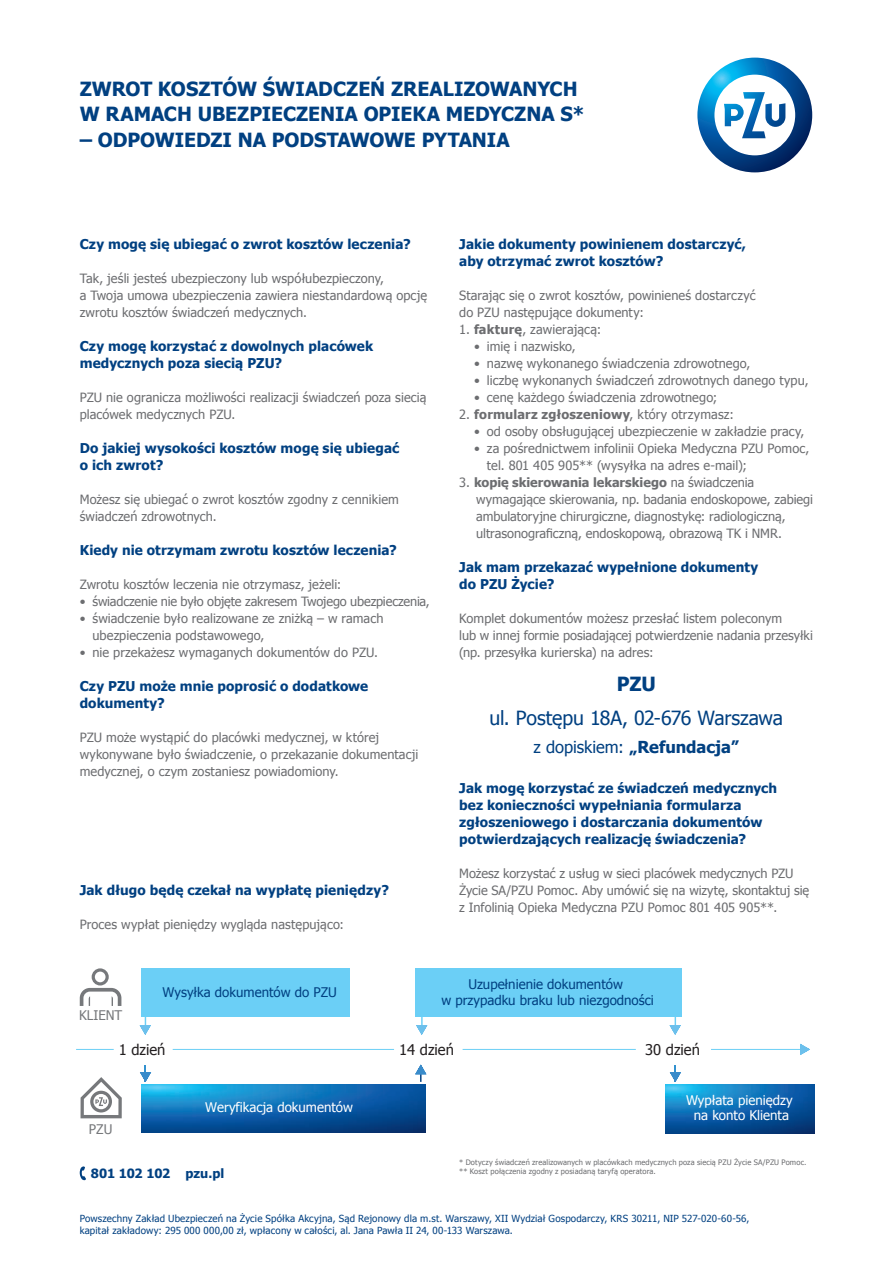
<style>
.page{position:relative;width:893px;height:1263px;background:#fff}
.page>*{position:absolute;margin:0;border:0;box-sizing:border-box;transform-origin:0 0}
.t1{font:700 19.5px/25.5px "Tahoma";letter-spacing:-.005em;color:#014081}
.t2{font:19.5px "Tahoma";letter-spacing:-.01em;color:#014081}
.t3{font:700 16.5px "Tahoma";letter-spacing:-.005em;color:#014081}
.t4{font:14.7px "Tahoma";color:#231f20}
.t5{font:700 13.5px/17px "Tahoma";letter-spacing:.01em;color:#014081}
.t6{font:13.2px/15.9px "Tahoma";color:#014081;text-align:center}
.t7{font:13.2px/15.9px "Tahoma";color:#fff;text-align:center}
.t8{font:13.2px "Tahoma";color:#76787b}
.t9{font:12.75px/17px "Tahoma";color:#6c6d70}
.t10{font:700 12.75px "Tahoma";letter-spacing:.015em;color:#6c6d70}
.t11{font:700 12.75px "Tahoma";letter-spacing:-.02em;color:#014081}
.t12{font:9.75px/12px "Tahoma";letter-spacing:.015em;color:#014081}
.t13{font:7.5px/9px "Tahoma";letter-spacing:.015em;color:#6c6d70}
.s1{font-weight:700}
.s2{font-weight:400}
</style>
<div class="page">
<svg style="left:80px;top:1166px;width:6px;height:14px"></svg>
<svg style="left:697px;top:58px;width:115px;height:114px"></svg>
<img style="left:142px;top:1084px;width:284px;height:49px">
<div style="left:142px;top:968px;width:208px;height:48px;background:#6bcff6"></div>
<div style="left:415px;top:968px;width:267px;height:48px;background:#6bcff6"></div>
<svg style="left:80px;top:968px;width:41px;height:38px"></svg>
<svg style="left:81px;top:1077px;width:41px;height:41px"></svg>
<img style="left:666px;top:1085px;width:148px;height:48px">
<hr style="left:173px;top:1049px;width:221px;height:1px;background:#6bcff6">
<hr style="left:463px;top:1049px;width:173px;height:1px;background:#6bcff6">
<hr style="left:711px;top:1049px;width:99px;height:1px;background:#6bcff6">
<hr style="left:76px;top:1049px;width:38px;height:1px;background:#6bcff6">
<svg style="left:140px;top:1015px;width:11px;height:20px"></svg>
<svg style="left:140px;top:1065px;width:11px;height:17px"></svg>
<svg style="left:669px;top:1016px;width:12px;height:19px"></svg>
<svg style="left:800px;top:1044px;width:10px;height:11px"></svg>
<svg style="left:416px;top:1016px;width:11px;height:19px"></svg>
<svg style="left:670px;top:1065px;width:11px;height:17px"></svg>
<svg style="left:415px;top:1064px;width:11px;height:18px"></svg>
<h1 class="t1" style="left:80px;top:75px;width:506px;text-indent:279px">eń zrealizowanych w ramach ubezpieczenia Opieka Medyczna S*</h1>
<h1 class="t1" style="left:80px;top:126px;width:431px">– odpowiedzi na podstawowe pytania</h1>
<h1 class="t1" style="left:80px;top:75px;width:253px">Zwrot kosztów świadcz</h1>
<p class="t5" style="left:80px;top:235px;width:332px">Czy mogę się ubiegać o zwrot kosztów leczenia?</p>
<p class="t9" style="left:80px;top:269px;width:349px">Tak, jeśli jesteś ubezpieczony lub współubezpieczony,<br>a Twoja umowa ubezpieczenia zawiera niestandardową opcję zwrotu kosztów świadczeń medycznych.</p>
<p class="t5" style="left:80px;top:337px;width:295px">Czy mogę korzystać z dowolnych placówek medycznych poza siecią PZU?</p>
<p class="t9" style="left:80px;top:388px;width:348px">PZU nie ogranicza możliwości realizacji świadczeń poza siecią placówek medycznych PZU.</p>
<p class="t5" style="left:80px;top:439px;width:321px">Do jakiej wysokości kosztów mogę się ubiegać o ich zwrot?</p>
<p class="t9" style="left:80px;top:490px;width:321px">Możesz się ubiegać o zwrot kosztów zgodny z cennikiem świadczeń zdrowotnych.</p>
<p class="t5" style="left:80px;top:541px;width:318px">Kiedy nie otrzymam zwrotu kosztów leczenia?</p>
<p class="t9" style="left:80px;top:575px;width:263px">Zwrotu kosztów leczenia nie otrzymasz, jeżeli:</p>
<p class="t9" style="left:80px;top:592px;width:352px">• świadczenie nie było objęte zakresem Twojego ubezpieczenia,</p>
<p class="t9" style="left:92px;top:609px;width:293px;text-indent:-13px">• świadczenie było realizowane ze zniżką – w ramach ubezpieczenia podstawowego,</p>
<p class="t9" style="left:80px;top:643px;width:300px">• nie przekażesz wymaganych dokumentów do PZU.</p>
<p class="t5" style="left:80px;top:677px;width:290px">Czy PZU może mnie poprosić o dodatkowe dokumenty?</p>
<p class="t9" style="left:80px;top:728px;width:340px">PZU może wystąpić do placówki medycznej, w której wykonywane było świadczenie, o przekazanie dokumentacji medycznej, o czym zostaniesz powiadomiony.</p>
<p class="t5" style="left:80px;top:881px;width:311px">Jak długo będę czekał na wypłatę pieniędzy?</p>
<p class="t9" style="left:80px;top:915px;width:266px">Proces wypłat pieniędzy wygląda następująco:</p>
<p class="t5" style="left:459px;top:235px;width:288px">Jakie dokumenty powinienem dostarczyć, aby otrzymać zwrot kosztów?</p>
<p class="t9" style="left:459px;top:286px;width:298px">Starając się o zwrot kosztów, powinieneś dostarczyć do PZU następujące dokumenty:</p>
<p class="t9" style="left:459px;top:320px;width:144px">1. <span class="s1">fakturę</span>, zawierającą:</p>
<p class="t9" style="left:474px;top:337px;width:103px">• imię i nazwisko,</p>
<p class="t9" style="left:474px;top:354px;width:278px">• nazwę wykonanego świadczenia zdrowotnego,</p>
<p class="t9" style="left:474px;top:371px;width:336px">• liczbę wykonanych świadczeń zdrowotnych danego typu,</p>
<p class="t9" style="left:474px;top:388px;width:245px">• cenę każdego świadczenia zdrowotnego;</p>
<p class="t10" style="left:459px;top:405px;width:276px"><span class="s2">2.</span> formularz zgłoszeniowy<span class="s2">, który otrzymasz:</span></p>
<p class="t9" style="left:474px;top:422px;width:332px">• od osoby obsługującej ubezpieczenie w zakładzie pracy,</p>
<p class="t9" style="left:487px;top:439px;width:324px;text-indent:-13px">• za pośrednictwem infolinii Opieka Medyczna PZU Pomoc, tel. 801 405 905** (wysyłka na adres e-mail);</p>
<p class="t9" style="left:476px;top:473px;width:338px;text-indent:-17px">3. <span class="s1">kopię skierowania lekarskiego</span> na świadczenia wymagające skierowania, np. badania endoskopowe, zabiegi ambulatoryjne chirurgiczne, diagnostykę: radiologiczną, ultrasonograficzną, endoskopową, obrazową TK i NMR.</p>
<p class="t5" style="left:459px;top:558px;width:301px">Jak mam przekazać wypełnione dokumenty do PZU Życie?</p>
<p class="t9" style="left:459px;top:609px;width:355px">Komplet dokumentów możesz przesłać listem poleconym<br>lub w innej formie posiadającej potwierdzenie nadania przesyłki (np. przesyłka kurierska) na adres:</p>
<h1 class="t1" style="left:617px;top:670px;width:41px">PZU</h1>
<h1 class="t2" style="left:489px;top:705px;width:295px">ul. Postępu 18A, 02-676 Warszawa</h1>
<p class="t3" style="left:534px;top:735px;width:207px"><span class="s2">z dopiskiem:</span> „Refundacja”</p>
<p class="t5" style="left:459px;top:779px;width:319px">Jak mogę korzystać ze świadczeń medycznych bez konieczności wypełniania formularza zgłoszeniowego i dostarczania dokumentów potwierdzających realizację świadczenia?</p>
<p class="t9" style="left:459px;top:864px;width:352px">Możesz korzystać z usług w sieci placówek medycznych PZU<br>Życie SA/PZU Pomoc. Aby umówić się na wizytę, skontaktuj się z Infolinią Opieka Medyczna PZU Pomoc 801 405 905**.</p>
<p class="t8" style="left:79px;top:1006px;width:45px">KLIENT</p>
<p class="t6" style="left:163px;top:984px;width:176px">Wysyłka dokumentów do PZU</p>
<p class="t6" style="left:441px;top:976px;width:214px">Uzupełnienie dokumentów<br>w przypadku braku lub niezgodności</p>
<p class="t8" style="left:89px;top:1121px;width:25px">PZU</p>
<p class="t4" style="left:119px;top:1039px;width:48px">1 dzień</p>
<p class="t4" style="left:399px;top:1039px;width:56px">14 dzień</p>
<p class="t4" style="left:645px;top:1039px;width:56px">30 dzień</p>
<p class="t7" style="left:686px;top:1091px;width:108px">Wypłata pieniędzy na konto Klienta</p>
<p class="t7" style="left:205px;top:1099px;width:149px">Weryfikacja dokumentów</p>
<p class="t13" style="left:459px;top:1157px;width:349px">* Dotyczy świadczeń zrealizowanych w placówkach medycznych poza siecią PZU Życie SA/PZU Pomoc. ** Koszt połączenia zgodny z posiadaną taryfą operatora.</p>
<p class="t11" style="left:91px;top:1164px;width:135px">801 102 102 pzu.pl</p>
<p class="t12" style="left:80px;top:1212px;width:671px">Powszechny Zakład Ubezpieczeń na Życie Spółka Akcyjna, Sąd Rejonowy dla m.st. Warszawy, XII Wydział Gospodarczy, KRS 30211, NIP 527-020-60-56, kapitał zakładowy: 295 000 000,00 zł, wpłacony w całości, al. Jana Pawła II 24, 00-133 Warszawa.</p>
</div>
